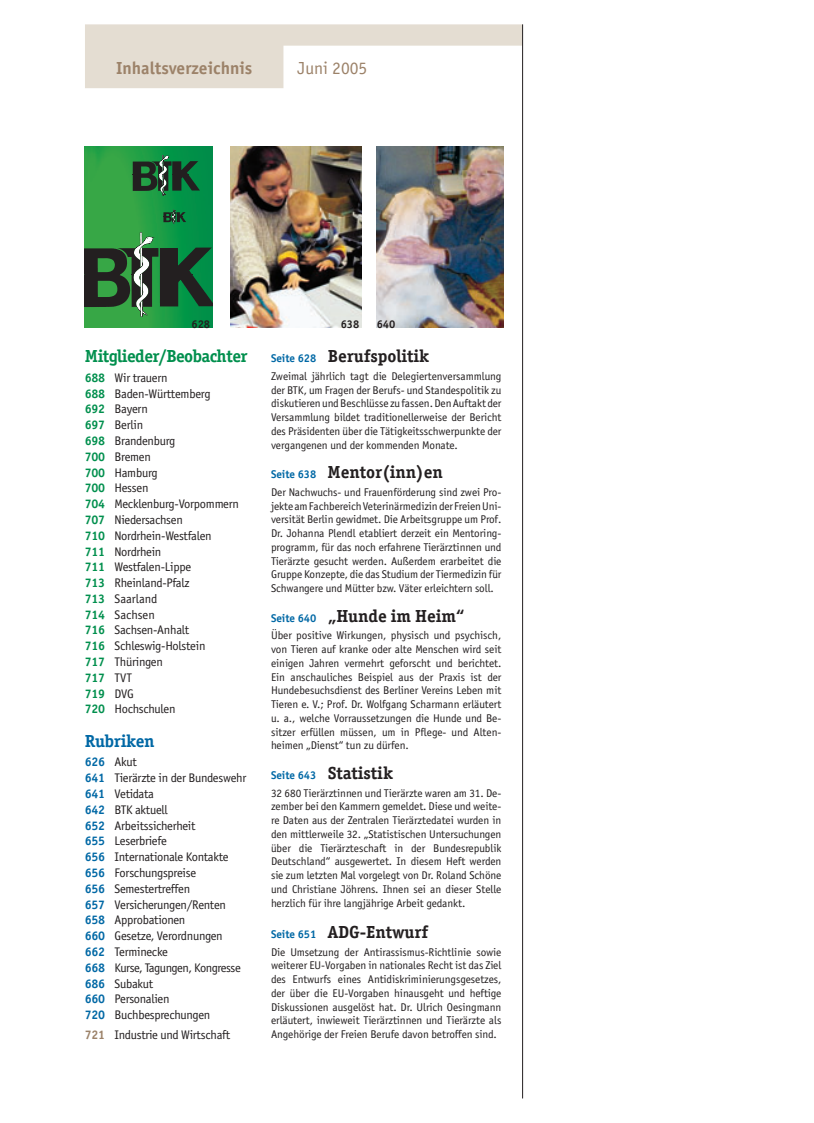
<style>
.page{position:relative;width:814px;height:1123px;background:#fff}
.page>*{position:absolute;margin:0;border:0;box-sizing:border-box;transform-origin:0 0}
.t1{font:700 17.5px "Officina Serif";letter-spacing:-.005em;color:#231f20}
.t2{font:700 17.5px "Officina Serif";letter-spacing:-.035em;color:#008f4d}
.t3{font:700 17.5px "Officina Sans";color:#9c8269}
.t4{font:17.5px "Officina Sans";color:#9c8269}
.t5{font:700 17.5px "Officina Serif";letter-spacing:-.02em;color:#0068a5}
.t6{font:12.5px/15.8px "Officina Sans";letter-spacing:-.02em;color:#231f20}
.t7{font:700 12.5px/15.8px "Officina Serif";letter-spacing:-.02em;color:#008f4d}
.t8{font:11.25px/13.8px "Officina Sans";letter-spacing:-.005em;color:#231f20;text-align:justify}
.t9{font:700 11.25px "Officina Sans";color:#231f20}
.s1{font-family:"Officina Serif";font-weight:700;color:#008f4d}
.s2{font-family:"Officina Sans";font-weight:400;color:#231f20}
.s3{font-family:"Officina Serif";font-weight:700;color:#0068a5}
.s4{font-family:"Officina Serif";font-weight:700;color:#9c8269}
.s5{font-family:"Officina Sans";font-size:11.25px;color:#0068a5}
</style>
<div class="page">
<img style="left:377px;top:146px;width:126px;height:182px">
<img style="left:230px;top:146px;width:131px;height:182px">
<svg style="left:85px;top:24px;width:437px;height:64px"></svg>
<hr style="left:522px;top:24px;width:1px;height:1074px;background:#231f20">
<img style="left:85px;top:146px;width:128px;height:182px">
<svg style="left:85px;top:232px;width:128px;height:85px;background:#2a6a3e"></svg>
<svg style="left:133px;top:155px;width:67px;height:41px;background:#1f623a"></svg>
<svg style="left:163px;top:209px;width:23px;height:15px"></svg>
<h1 class="t3" style="left:116px;top:61px;width:138px">Inhaltsverzeichnis</h1>
<h1 class="t4" style="left:298px;top:61px;width:71px">Juni 2005</h1>
<p class="t9" style="left:191px;top:320px;width:20px">628</p>
<p class="t9" style="left:341px;top:320px;width:20px">638</p>
<p class="t9" style="left:377px;top:320px;width:20px">640</p>
<h1 class="t2" style="left:85px;top:350px;width:164px">Mitglieder/Beobachter</h1>
<p class="t6" style="left:85px;top:371px;width:156px"><span class="s1">688</span> Wir trauern<br><span class="s1">688</span> Baden-Württemberg<br><span class="s1">692</span> Bayern<br><span class="s1">697</span> Berlin<br><span class="s1">698</span> Brandenburg<br><span class="s1">700</span> Bremen<br><span class="s1">700</span> Hamburg<br><span class="s1">700</span> Hessen<br><span class="s1">704</span> Mecklenburg-Vorpommern<br><span class="s1">707</span> Niedersachsen<br><span class="s1">710</span> Nordrhein-Westfalen<br><span class="s1">711</span> Nordrhein<br><span class="s1">711</span> Westfalen-Lippe<br><span class="s1">713</span> Rheinland-Pfalz<br><span class="s1">713</span> Saarland<br><span class="s1">714</span> Sachsen<br><span class="s1">716</span> Sachsen-Anhalt<br><span class="s1">716</span> Schleswig-Holstein<br><span class="s1">717</span> Thüringen</p>
<p class="t7" style="left:85px;top:670px;width:51px">717 <span class="s2">TVT<br></span>719 <span class="s2">DVG</span></p>
<p class="t6" style="left:85px;top:702px;width:92px"><span class="s1">720</span> Hochschulen</p>
<h1 class="t5" style="left:85px;top:734px;width:71px">Rubriken</h1>
<p class="t6" style="left:85px;top:755px;width:163px"><span class="s3">626</span> Akut<br><span class="s3">641</span> Tierärzte in der Bundeswehr<br><span class="s3">641</span> Vetidata<br><span class="s3">642</span> BTK aktuell<br><span class="s3">652</span> Arbeitssicherheit<br><span class="s3">655</span> Leserbriefe<br><span class="s3">656</span> Internationale Kontakte<br><span class="s3">656</span> Forschungspreise<br><span class="s3">656</span> Semestertreffen<br><span class="s3">657</span> Versicherungen/Renten<br><span class="s3">658</span> Approbationen<br><span class="s3">660</span> Gesetze, Verordnungen<br><span class="s3">662</span> Terminecke<br><span class="s3">668</span> Kurse, Tagungen, Kongresse<br><span class="s3">686</span> Subakut<br><span class="s3">660</span> Personalien<br><span class="s3">720</span> Buchbesprechungen</p>
<p class="t6" style="left:85px;top:1027px;width:147px"><span class="s4">721</span> Industrie und Wirtschaft</p>
<h1 class="t1" style="left:271px;top:350px;width:160px"><span class="s5">Seite 628</span> Berufspolitik</h1>
<p class="t8" style="left:271px;top:370px;width:232px">Zweimal jährlich tagt die Delegiertenversammlung der BTK, um Fragen der Berufs- und Standespolitik zu diskutieren und Beschlüsse zu fassen. Den Auftakt der Versammlung bildet traditionellerweise der Bericht des Präsidenten über die Tätigkeitsschwerpunkte der vergangenen und der kommenden Monate.</p>
<h1 class="t1" style="left:271px;top:466px;width:173px"><span class="s5">Seite 638</span> Mentor(inn)en</h1>
<p class="t8" style="left:271px;top:486px;width:232px">Der Nachwuchs- und Frauenförderung sind zwei Pro&shy;jekte am Fachbereich Veterinärmedizin der Freien Uni&shy;versität Berlin gewidmet. Die Arbeitsgruppe um Prof.<br>Dr. Johanna Plendl etabliert derzeit ein Mentoring&shy;programm, für das noch erfahrene Tierärztinnen und Tierärzte gesucht werden. Außerdem erarbeitet die Gruppe Konzepte, die das Studium der Tiermedizin für Schwangere und Mütter bzw. Väter erleichtern soll.</p>
<h1 class="t1" style="left:271px;top:609px;width:195px"><span class="s5">Seite 640</span> „Hunde im Heim“</h1>
<p class="t8" style="left:271px;top:629px;width:232px">Über positive Wirkungen, physisch und psychisch, von Tieren auf kranke oder alte Menschen wird seit einigen Jahren vermehrt geforscht und berichtet.<br>Ein anschauliches Beispiel aus der Praxis ist der Hundebesuchsdienst des Berliner Vereins Leben mit Tieren e. V.; Prof. Dr. Wolfgang Scharmann erläutert u. a., welche Vorraussetzungen die Hunde und Be&shy;sitzer erfüllen müssen, um in Pflege- und Alten&shy;heimen „Dienst“ tun zu dürfen.</p>
<h1 class="t1" style="left:271px;top:766px;width:123px"><span class="s5">Seite 643</span> Statistik</h1>
<p class="t8" style="left:271px;top:786px;width:232px">32 680 Tierärztinnen und Tierärzte waren am 31. De&shy;zember bei den Kammern gemeldet. Diese und weite&shy;re Daten aus der Zentralen Tierärztedatei wurden in den mittlerweile 32. „Statistischen Untersuchungen über die Tierärzteschaft in der Bundesrepublik Deutschland“ ausgewertet. In diesem Heft werden sie zum letzten Mal vorgelegt von Dr. Roland Schöne und Christiane Jöhrens. Ihnen sei an dieser Stelle herzlich für ihre langjährige Arbeit gedankt.</p>
<h1 class="t1" style="left:271px;top:925px;width:159px"><span class="s5">Seite 651</span> ADG-Entwurf</h1>
<p class="t8" style="left:271px;top:945px;width:232px">Die Umsetzung der Antirassismus-Richtlinie sowie weiterer EU-Vorgaben in nationales Recht ist das Ziel des Entwurfs eines Antidiskriminierungsgesetzes, der über die EU-Vorgaben hinausgeht und heftige Diskussionen ausgelöst hat. Dr. Ulrich Oesingmann erläutert, inwieweit Tierärztinnen und Tierärzte als Angehörige der Freien Berufe davon betroffen sind.</p>
</div>
